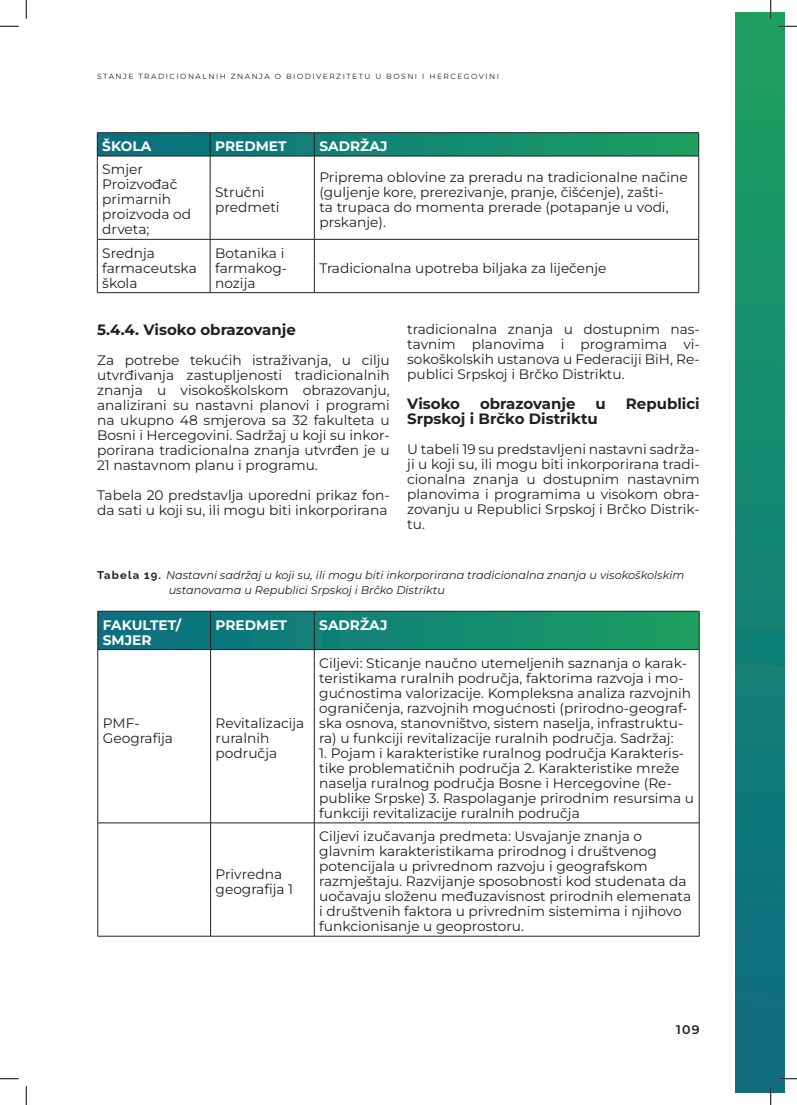
<style>
.page{position:relative;width:797px;height:1105px;background:#fff}
.page>*{position:absolute;margin:0;border:0;box-sizing:border-box;transform-origin:0 0}
.t1{font:700 15px "Montserrat";color:#231f20}
.t2{font:13.75px/15px "Montserrat";color:#231f20}
.t3{font:700 13.75px/15px "Montserrat";color:#fff}
.t4{font:600 12.5px "Montserrat";color:#231f20}
.t5{font:italic 11.25px/15px "Montserrat";color:#231f20}
.t6{font:7.5px "Montserrat";letter-spacing:.2em;color:#231f20}
.s1{font-family:"Raleway";font-weight:700;font-style:normal}
</style>
<div class="page">
<div style="left:735px;top:12px;width:50px;height:1081px;background:linear-gradient(to bottom,#1ba161,#0d6a83)"></div>
<svg style="left:99px;top:612px;width:600px;height:37px;background:#128572"></svg>
<hr style="left:98px;top:611px;width:113px;height:1px;background:#231f20">
<hr style="left:98px;top:611px;width:1px;height:38px;background:#231f20">
<hr style="left:211px;top:611px;width:103px;height:1px;background:#231f20">
<hr style="left:210px;top:611px;width:1px;height:38px;background:#231f20">
<hr style="left:314px;top:611px;width:385px;height:1px;background:#231f20">
<hr style="left:314px;top:611px;width:1px;height:38px;background:#231f20">
<hr style="left:699px;top:611px;width:1px;height:38px;background:#231f20">
<hr style="left:98px;top:649px;width:113px;height:1px;background:#231f20">
<hr style="left:98px;top:650px;width:1px;height:173px;background:#231f20">
<hr style="left:211px;top:649px;width:103px;height:1px;background:#231f20">
<hr style="left:210px;top:650px;width:1px;height:173px;background:#231f20">
<hr style="left:314px;top:649px;width:385px;height:1px;background:#231f20">
<hr style="left:314px;top:650px;width:1px;height:173px;background:#231f20">
<hr style="left:699px;top:650px;width:1px;height:173px;background:#231f20">
<hr style="left:98px;top:823px;width:113px;height:1px;background:#231f20">
<hr style="left:98px;top:823px;width:1px;height:113px;background:#231f20">
<hr style="left:211px;top:823px;width:103px;height:1px;background:#231f20">
<hr style="left:210px;top:823px;width:1px;height:113px;background:#231f20">
<hr style="left:314px;top:823px;width:385px;height:1px;background:#231f20">
<hr style="left:314px;top:823px;width:1px;height:113px;background:#231f20">
<hr style="left:699px;top:823px;width:1px;height:113px;background:#231f20">
<hr style="left:98px;top:936px;width:113px;height:1px;background:#231f20">
<hr style="left:211px;top:936px;width:103px;height:1px;background:#231f20">
<hr style="left:314px;top:936px;width:385px;height:1px;background:#231f20">
<hr style="left:698px;top:239px;width:1px;height:53px;background:#231f20">
<hr style="left:314px;top:292px;width:385px;height:1px;background:#231f20">
<hr style="left:698px;top:156px;width:1px;height:83px;background:#231f20">
<hr style="left:97px;top:239px;width:113px;height:1px;background:#231f20">
<hr style="left:210px;top:239px;width:104px;height:1px;background:#231f20">
<hr style="left:314px;top:239px;width:385px;height:1px;background:#231f20">
<hr style="left:97px;top:156px;width:1px;height:83px;background:#231f20">
<hr style="left:97px;top:239px;width:1px;height:53px;background:#231f20">
<hr style="left:97px;top:292px;width:113px;height:1px;background:#231f20">
<hr style="left:210px;top:156px;width:1px;height:83px;background:#231f20">
<hr style="left:314px;top:156px;width:1px;height:83px;background:#231f20">
<hr style="left:210px;top:239px;width:1px;height:53px;background:#231f20">
<hr style="left:314px;top:239px;width:1px;height:53px;background:#231f20">
<hr style="left:210px;top:292px;width:104px;height:1px;background:#231f20">
<hr style="left:314px;top:132px;width:385px;height:1px;background:#231f20">
<hr style="left:314px;top:156px;width:385px;height:1px;background:#231f20">
<hr style="left:210px;top:132px;width:104px;height:1px;background:#231f20">
<hr style="left:210px;top:156px;width:104px;height:1px;background:#231f20">
<hr style="left:97px;top:132px;width:113px;height:1px;background:#231f20">
<svg style="left:97px;top:133px;width:602px;height:23px;background:#13826f"></svg>
<hr style="left:97px;top:156px;width:113px;height:1px;background:#231f20">
<svg style="left:0;top:26px;width:19px;height:1px"></svg>
<svg style="left:778px;top:26px;width:19px;height:1px"></svg>
<svg style="left:0;top:1078px;width:19px;height:1px"></svg>
<svg style="left:778px;top:1078px;width:19px;height:1px"></svg>
<svg style="left:26px;top:0;width:1px;height:19px"></svg>
<svg style="left:26px;top:1086px;width:1px;height:19px"></svg>
<svg style="left:770px;top:0;width:1px;height:19px"></svg>
<svg style="left:770px;top:1086px;width:1px;height:19px"></svg>
<p class="t6" style="left:97px;top:71px;width:403px">STANJE TRADICIONALNIH ZNANJA O BIODIVERZITETU U BOSNI I HERCEGOVINI</p>
<p class="t3" style="left:102px;top:138px;width:51px">ŠKOLA</p>
<p class="t3" style="left:215px;top:138px;width:73px">PREDMET</p>
<p class="t3" style="left:319px;top:138px;width:70px">SADRŽAJ</p>
<p class="t2" style="left:102px;top:162px;width:42px">Smjer</p>
<p class="t2" style="left:102px;top:177px;width:90px">Proizvođač primarnih proizvoda od drveta;</p>
<p class="t2" style="left:215px;top:184px;width:51px">Stručni</p>
<p class="t2" style="left:319px;top:169px;width:370px">Priprema oblovine za preradu na tradicionalne načine (guljenje kore, prerezivanje, pranje, čišćenje), zašti-<br>ta trupaca do momenta prerade (potapanje u vodi, prskanje).</p>
<p class="t2" style="left:215px;top:199px;width:66px">predmeti</p>
<p class="t2" style="left:102px;top:245px;width:54px">Srednja</p>
<p class="t2" style="left:102px;top:260px;width:96px">farmaceutska škola</p>
<p class="t2" style="left:215px;top:245px;width:74px">Botanika i farmakog&shy;nozija</p>
<p class="t2" style="left:319px;top:260px;width:289px">Tradicionalna upotreba biljaka za liječenje</p>
<p class="t1" style="left:97px;top:319px;width:200px">5.4.4. Visoko obrazovanje</p>
<p class="t2" style="left:97px;top:352px;width:294px;text-align:justify">Za potrebe tekućih istraživanja, u cilju utvrđivanja zastupljenosti tradicionalnih znanja u visokoškolskom obrazovanju, analizirani su nastavni planovi i programi na ukupno 48 smjerova sa 32 fakulteta u Bosni i Hercegovini. Sadržaj u koji su inkor&shy;porirana tradicionalna znanja utvrđen je u 21 nastavnom planu i programu.</p>
<p class="t2" style="left:97px;top:487px;width:294px">Tabela 20 predstavlja uporedni prikaz fon&shy;da sati u koji su, ili mogu biti inkorporirana</p>
<p class="t2" style="left:407px;top:321px;width:294px;text-align:justify">tradicionalna znanja u dostupnim nas&shy;tavnim planovima i programima vi&shy;sokoškolskih ustanova u Federaciji BiH, Re&shy;publici Srpskoj i Brčko Distriktu.</p>
<p class="t1" style="left:407px;top:393px;width:54px">Visoko</p>
<p class="t1" style="left:480px;top:393px;width:97px">obrazovanje</p>
<p class="t1" style="left:595px;top:393px;width:12px">u</p>
<p class="t1" style="left:626px;top:393px;width:75px">Republici</p>
<p class="t1" style="left:407px;top:408px;width:192px">Srpskoj i Brčko Distriktu</p>
<p class="t2" style="left:407px;top:441px;width:294px;text-align:justify">U tabeli 19 su predstavljeni nastavni sadrža&shy;ji u koji su, ili mogu biti inkorporirana tradi&shy;cionalna znanja u dostupnim nastavnim planovima i programima u visokom obra&shy;zovanju u Republici Srpskoj i Brčko Distrik&shy;tu.</p>
<p class="t5" style="left:169px;top:567px;width:517px;text-indent:-72px"><span class="s1">Tabela 19.</span> Nastavni sadržaj u koji su, ili mogu biti inkorporirana tradicionalna znanja u visokoškolskim ustanovama u Republici Srpskoj i Brčko Distriktu</p>
<p class="t3" style="left:103px;top:617px;width:80px">FAKULTET/<br>SMJER</p>
<p class="t3" style="left:216px;top:617px;width:73px">PREDMET</p>
<p class="t3" style="left:319px;top:617px;width:70px">SADRŽAJ</p>
<p class="t2" style="left:103px;top:715px;width:72px">PMF-<br>Geografija</p>
<p class="t2" style="left:216px;top:715px;width:90px">Revitalizacija</p>
<p class="t2" style="left:216px;top:730px;width:55px">ruralnih</p>
<p class="t2" style="left:216px;top:745px;width:63px">područja</p>
<p class="t2" style="left:216px;top:866px;width:79px">Privredna geografija 1</p>
<p class="t2" style="left:319px;top:655px;width:373px">Ciljevi: Sticanje naučno utemeljenih saznanja o karak&shy;teristikama ruralnih područja, faktorima razvoja i mo&shy;gućnostima valorizacije. Kompleksna analiza razvojnih ograničenja, razvojnih mogućnosti (prirodno-geograf&shy;ska osnova, stanovništvo, sistem naselja, infrastruktu&shy;ra) u funkciji revitalizacije ruralnih područja. Sadržaj:</p>
<p class="t2" style="left:319px;top:745px;width:376px">1. Pojam i karakteristike ruralnog područja Karakteris&shy;tike problematičnih područja 2. Karakteristike mreže naselja ruralnog područja Bosne i Hercegovine (Re&shy;publike Srpske) 3. Raspolaganje prirodnim resursima u funkciji revitalizacije ruralnih područja</p>
<p class="t2" style="left:319px;top:828px;width:373px">Ciljevi izučavanja predmeta: Usvajanje znanja o glavnim karakteristikama prirodnog i društvenog potencijala u privrednom razvoju i geografskom razmještaju. Razvijanje sposobnosti kod studenata da uočavaju složenu međuzavisnost prirodnih elemenata i društvenih faktora u privrednim sistemima i njihovo funkcionisanje u geoprostoru.</p>
<p class="t4" style="left:676px;top:1021px;width:25px">109</p>
</div>
